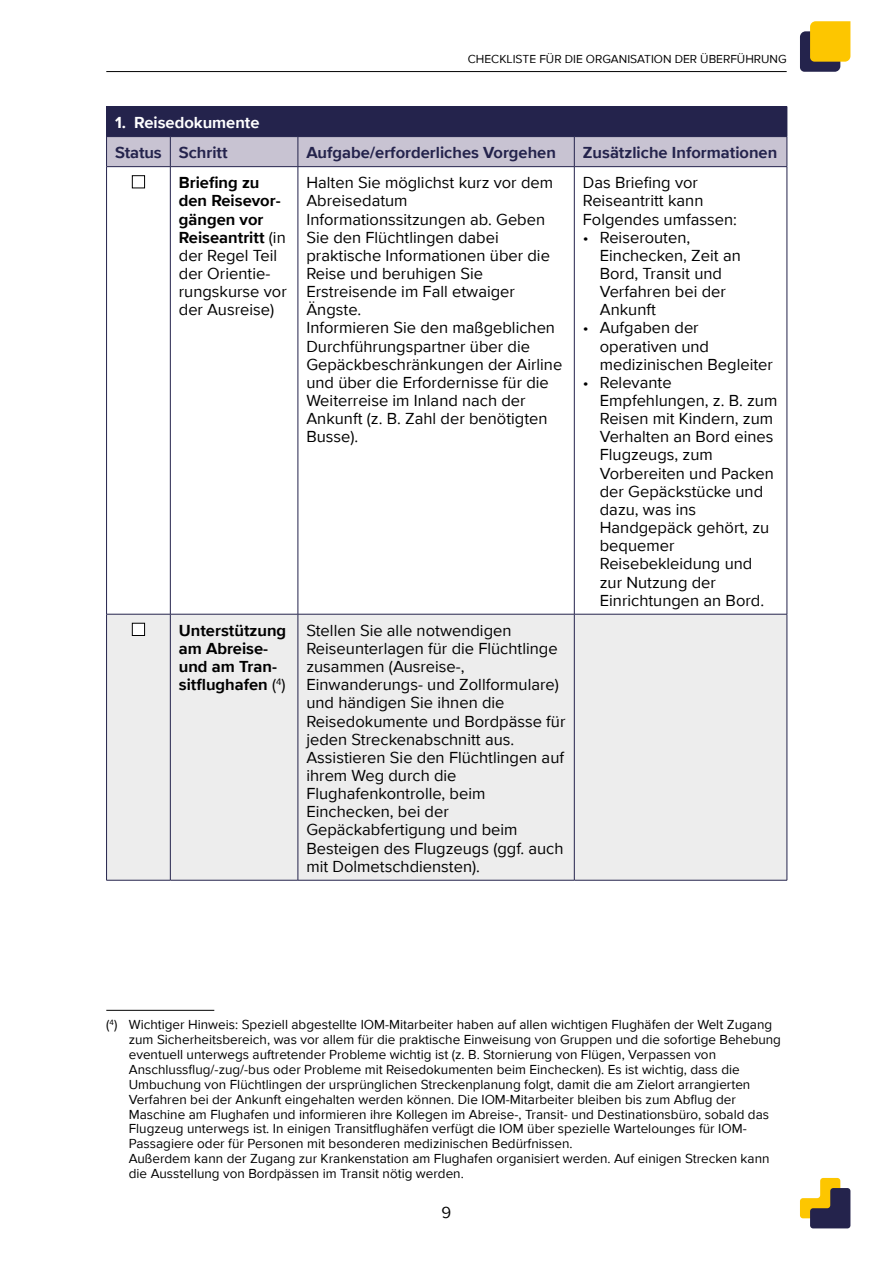
<style>
.page{position:relative;width:893px;height:1263px;background:#fff}
.page>*{position:absolute;margin:0;border:0;box-sizing:border-box;transform-origin:0 0}
.TABLE_Body_text{font:16.5px/18.1px "Proxima Nova";color:#000}
.TABLE_Header{font:700 16.5px "Proxima Nova";color:#24234c}
.TABLE_Body_text-2{font:700 16.5px/18.1px "Proxima Nova";color:#000}
.TABLE_Header-2{font:700 16.5px "Proxima Nova";color:#fff}
.Footnote{font:13.5px/14.9px "Proxima Nova";color:#000}
.t1{font:12px "Proxima Nova";color:#000}
.s1{font-weight:700}
.s2{font-weight:400}
</style>
<div class="page">
<svg style="left:800px;top:1178px;width:50px;height:50px"></svg>
<svg style="left:800px;top:21px;width:50px;height:51px;background:#c19e2e"></svg>
<hr style="left:106px;top:71px;width:681px;height:1px;background:#000">
<div style="left:107px;top:615px;width:680px;height:265px;background:#ededed"></div>
<hr style="left:170px;top:167px;width:1px;height:447px;background:#24234c">
<hr style="left:298px;top:167px;width:1px;height:447px;background:#24234c">
<hr style="left:574px;top:167px;width:1px;height:447px;background:#24234c">
<hr style="left:170px;top:614px;width:1px;height:266px;background:#24234c">
<hr style="left:298px;top:614px;width:1px;height:266px;background:#24234c">
<hr style="left:574px;top:614px;width:1px;height:266px;background:#24234c">
<hr style="left:106px;top:167px;width:1px;height:447px;background:#24234c">
<hr style="left:787px;top:167px;width:1px;height:447px;background:#24234c">
<hr style="left:106px;top:614px;width:64px;height:1px;background:#24234c">
<hr style="left:106px;top:614px;width:1px;height:266px;background:#24234c">
<hr style="left:170px;top:614px;width:128px;height:1px;background:#24234c">
<hr style="left:298px;top:614px;width:276px;height:1px;background:#24234c">
<hr style="left:574px;top:614px;width:213px;height:1px;background:#24234c">
<hr style="left:787px;top:614px;width:1px;height:266px;background:#24234c">
<hr style="left:106px;top:880px;width:64px;height:1px;background:#24234c">
<hr style="left:170px;top:880px;width:128px;height:1px;background:#24234c">
<hr style="left:298px;top:880px;width:276px;height:1px;background:#24234c">
<hr style="left:574px;top:880px;width:213px;height:1px;background:#24234c">
<hr style="left:106px;top:106px;width:64px;height:1px;background:#24234c">
<hr style="left:170px;top:106px;width:128px;height:1px;background:#24234c">
<hr style="left:298px;top:106px;width:276px;height:1px;background:#24234c">
<hr style="left:574px;top:106px;width:213px;height:1px;background:#24234c">
<svg style="left:106px;top:107px;width:682px;height:60px;background:#73708c"></svg>
<hr style="left:106px;top:166px;width:64px;height:1px;background:#24234c">
<hr style="left:170px;top:166px;width:128px;height:1px;background:#24234c">
<hr style="left:298px;top:166px;width:276px;height:1px;background:#24234c">
<hr style="left:574px;top:166px;width:213px;height:1px;background:#24234c">
<div style="left:132px;top:175px;width:13px;height:13px;border:1px solid #000"></div>
<div style="left:132px;top:623px;width:13px;height:12px;background:#fff"></div>
<div style="left:132px;top:623px;width:13px;height:13px;border:1px solid #000"></div>
<hr style="left:106px;top:1010px;width:108px;height:1px;background:#000">
<p class="t1" style="left:468px;top:50px;width:320px">CHECKLISTE FÜR DIE ORGANISATION DER ÜBERFÜHRUNG</p>
<p class="TABLE_Header-2" style="left:115px;top:110px;width:146px">1. Reisedokumente</p>
<p class="TABLE_Header" style="left:115px;top:140px;width:48px">Status</p>
<p class="TABLE_Header" style="left:179px;top:140px;width:50px">Schritt</p>
<p class="TABLE_Header" style="left:306px;top:140px;width:251px">Aufgabe/erforderliches Vorgehen</p>
<p class="TABLE_Header" style="left:583px;top:140px;width:196px">Zusätzliche Informationen</p>
<p class="TABLE_Body_text" style="left:179px;top:173px;width:109px"><span class="s1">Briefing zu den Reisevor&shy;gängen vor<br>Reiseantritt</span> (in der Regel Teil der Orientie&shy;rungskurse vor der Ausreise)</p>
<p class="TABLE_Body_text" style="left:306px;top:173px;width:248px">Halten Sie möglichst kurz vor dem<br>Abreisedatum<br>Informationssitzungen ab. Geben<br>Sie den Flüchtlingen dabei praktische Informationen über die<br>Reise und beruhigen Sie<br>Erstreisende im Fall etwaiger<br>Ängste.</p>
<p class="TABLE_Body_text" style="left:306px;top:318px;width:257px">Informieren Sie den maßgeblichen<br>Durchführungspartner über die<br>Gepäckbeschränkungen der Airline und über die Erfordernisse für die<br>Weiterreise im Inland nach der<br>Ankunft (z. B. Zahl der benötigten<br>Busse).</p>
<p class="TABLE_Body_text" style="left:583px;top:173px;width:156px">Das Briefing vor<br>Reiseantritt kann<br>Folgendes umfassen:</p>
<p class="TABLE_Body_text" style="left:600px;top:227px;width:143px;text-indent:-17px">• Reiserouten,<br>Einchecken, Zeit an<br>Bord, Transit und<br>Verfahren bei der<br>Ankunft</p>
<p class="TABLE_Body_text" style="left:600px;top:318px;width:175px;text-indent:-17px">• Aufgaben der operativen und medizinischen Begleiter</p>
<p class="TABLE_Body_text" style="left:600px;top:373px;width:179px;text-indent:-17px">• Relevante<br>Empfehlungen, z. B. zum<br>Reisen mit Kindern, zum<br>Verhalten an Bord eines<br>Flugzeugs, zum<br>Vorbereiten und Packen der Gepäckstücke und dazu, was ins<br>Handgepäck gehört, zu bequemer<br>Reisebekleidung und zur Nutzung der<br>Einrichtungen an Bord.</p>
<p class="TABLE_Body_text-2" style="left:179px;top:621px;width:109px">Unterstützung am Abreise&shy;und am Tran&shy;sitflughafen <span class="s2">(</span><sup>4</sup><span class="s2">)</span></p>
<p class="TABLE_Body_text" style="left:306px;top:620px;width:261px">Stellen Sie alle notwendigen<br>Reiseunterlagen für die Flüchtlinge zusammen (Ausreise-,<br>Einwanderungs- und Zollformulare) und händigen Sie ihnen die<br>Reisedokumente und Bordpässe für jeden Streckenabschnitt aus.</p>
<p class="TABLE_Body_text" style="left:306px;top:747px;width:259px">Assistieren Sie den Flüchtlingen auf ihrem Weg durch die<br>Flughafenkontrolle, beim<br>Einchecken, bei der<br>Gepäckabfertigung und beim<br>Besteigen des Flugzeugs (ggf. auch mit Dolmetschdiensten).</p>
<p class="Footnote" style="left:129px;top:1017px;width:654px;text-indent:-23px">(<sup>4</sup>) Wichtiger Hinweis: Speziell abgestellte IOM-Mitarbeiter haben auf allen wichtigen Flughäfen der Welt Zugang zum Sicherheitsbereich, was vor allem für die praktische Einweisung von Gruppen und die sofortige Behebung eventuell unterwegs auftretender Probleme wichtig ist (z. B. Stornierung von Flügen, Verpassen von Anschlussflug/-zug/-bus oder Probleme mit Reisedokumenten beim Einchecken). Es ist wichtig, dass die Umbuchung von Flüchtlingen der ursprünglichen Streckenplanung folgt, damit die am Zielort arrangierten Verfahren bei der Ankunft eingehalten werden können. Die IOM-Mitarbeiter bleiben bis zum Abflug der Maschine am Flughafen und informieren ihre Kollegen im Abreise-, Transit- und Destinationsbüro, sobald das Flugzeug unterwegs ist. In einigen Transitflughäfen verfügt die IOM über spezielle Wartelounges für IOM-Passagiere oder für Personen mit besonderen medizinischen Bedürfnissen.</p>
<p class="Footnote" style="left:129px;top:1150px;width:642px">Außerdem kann der Zugang zur Krankenstation am Flughafen organisiert werden. Auf einigen Strecken kann die Ausstellung von Bordpässen im Transit nötig werden.</p>
<p class="TABLE_Body_text" style="left:442px;top:1203px;width:11px">9</p>
</div>
